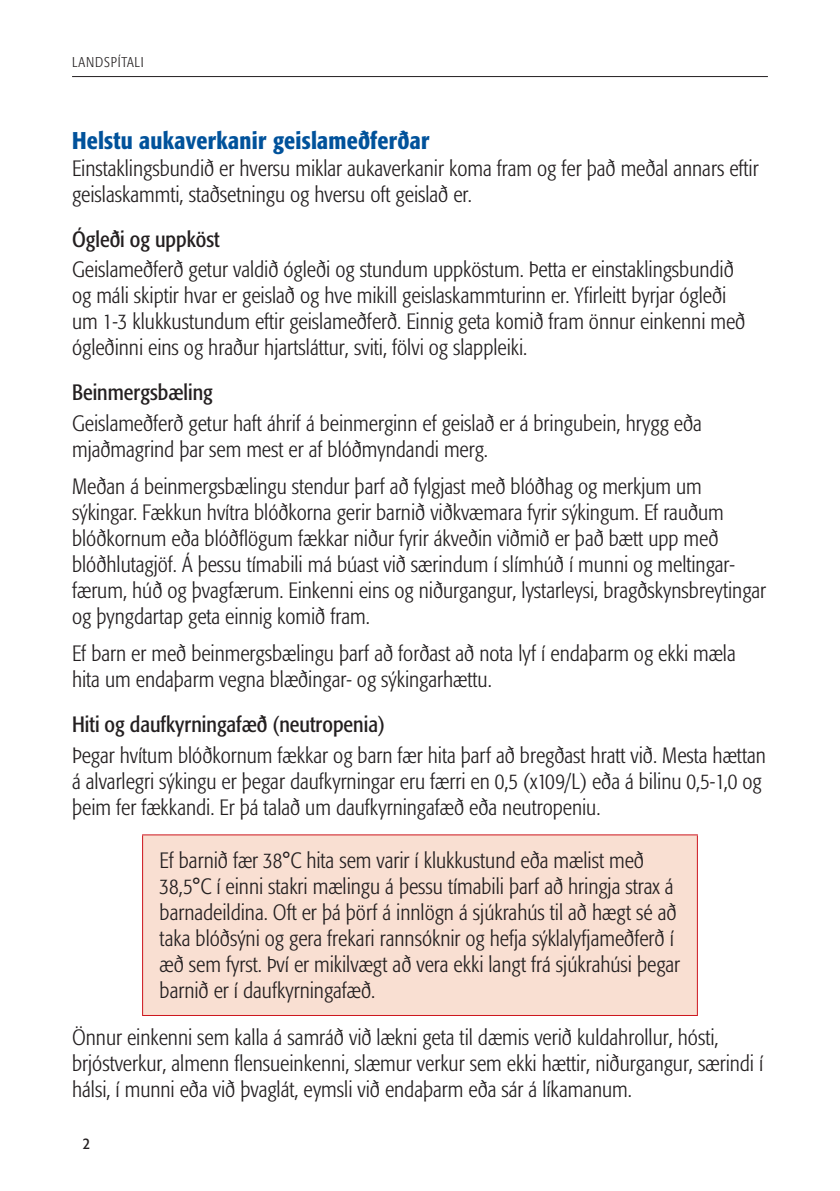
<style>
.page{position:relative;width:840px;height:1191px;background:#fff}
.page>*{position:absolute;margin:0;border:0;box-sizing:border-box;transform-origin:0 0}
.Millifyrirsögn_blá_1{font:500 condensed 24px "Formata";letter-spacing:.01em;color:#01529b}
.Meginmál_formata_lig{font:300 condensed 22px/26px "Formata";color:#231f20}
.Milli_millifyrirsagn{font:condensed 22px "Formata";color:#231f20}
.t1{font:condensed 16px "Formata";color:#231f20}
.t2{font:300 condensed 14px "Formata";letter-spacing:.05em;color:#231f20}
</style>
<div class="page">
<hr style="left:72px;top:76px;width:695px;height:1px;background:#231f20">
<div style="left:142px;top:835px;width:555px;height:180px;background:#f9dfd2"></div>
<hr style="left:142px;top:834px;width:555px;height:1px;background:#cd151d">
<hr style="left:142px;top:835px;width:1px;height:180px;background:#cd151d">
<hr style="left:696px;top:835px;width:1px;height:180px;background:#cd151d">
<hr style="left:142px;top:1015px;width:555px;height:1px;background:#cd151d">
<p class="t2" style="left:72px;top:54px;width:73px">LANDSPÍTALI</p>
<p class="Millifyrirsögn_blá_1" style="left:72px;top:126px;width:359px">Helstu aukaverkanir geislameðferðar</p>
<p class="Meginmál_formata_lig" style="left:72px;top:155px;width:687px">Einstaklingsbundið er hversu miklar aukaverkanir koma fram og fer það meðal annars eftir geislaskammti, staðsetningu og hversu oft geislað er.</p>
<p class="Milli_millifyrirsagn" style="left:72px;top:226px;width:149px">Ógleði og uppköst</p>
<p class="Meginmál_formata_lig" style="left:72px;top:257px;width:674px">Geislameðferð getur valdið ógleði og stundum uppköstum. Þetta er einstaklingsbundið og máli skiptir hvar er geislað og hve mikill geislaskammturinn er. Yfirleitt byrjar ógleði um 1-3 klukkustundum eftir geislameðferð. Einnig geta komið fram önnur einkenni með ógleðinni eins og hraður hjartsláttur, sviti, fölvi og slappleiki.</p>
<p class="Milli_millifyrirsagn" style="left:72px;top:379px;width:142px">Beinmergsbæling</p>
<p class="Meginmál_formata_lig" style="left:72px;top:410px;width:631px">Geislameðferð getur haft áhrif á beinmerginn ef geislað er á bringubein, hrygg eða mjaðmagrind þar sem mest er af blóðmyndandi merg.</p>
<p class="Meginmál_formata_lig" style="left:72px;top:473px;width:695px">Meðan á beinmergsbælingu stendur þarf að fylgjast með blóðhag og merkjum um sýkingar. Fækkun hvítra blóðkorna gerir barnið viðkvæmara fyrir sýkingum. Ef rauðum blóðkornum eða blóðflögum fækkar niður fyrir ákveðin viðmið er það bætt upp með blóðhlutagjöf. Á þessu tímabili má búast við særindum í slímhúð í munni og meltingar&shy;færum, húð og þvagfærum. Einkenni eins og niðurgangur, lystarleysi, bragðskynsbreytingar og þyngdartap geta einnig komið fram.</p>
<p class="Meginmál_formata_lig" style="left:72px;top:641px;width:665px">Ef barn er með beinmergsbælingu þarf að forðast að nota lyf í endaþarm og ekki mæla hita um endaþarm vegna blæðingar- og sýkingarhættu.</p>
<p class="Milli_millifyrirsagn" style="left:72px;top:712px;width:314px">Hiti og daufkyrningafæð (neutropenia)</p>
<p class="Meginmál_formata_lig" style="left:72px;top:742px;width:695px">Þegar hvítum blóðkornum fækkar og barn fær hita þarf að bregðast hratt við. Mesta hættan á alvarlegri sýkingu er þegar daufkyrningar eru færri en 0,5 (x109/L) eða á bilinu 0,5-1,0 og þeim fer fækkandi. Er þá talað um daufkyrningafæð eða neutropeniu.</p>
<p class="Meginmál_formata_lig" style="left:159px;top:848px;width:522px">Ef barnið fær 38°C hita sem varir í klukkustund eða mælist með 38,5°C í einni stakri mælingu á þessu tímabili þarf að hringja strax á barnadeildina. Oft er þá þörf á innlögn á sjúkrahús til að hægt sé að taka blóðsýni og gera frekari rannsóknir og hefja sýklalyfjameðferð í æð sem fyrst. Því er mikilvægt að vera ekki langt frá sjúkrahúsi þegar barnið er í daufkyrningafæð.</p>
<p class="Meginmál_formata_lig" style="left:72px;top:1025px;width:692px">Önnur einkenni sem kalla á samráð við lækni geta til dæmis verið kuldahrollur, hósti, brjóstverkur, almenn flensueinkenni, slæmur verkur sem ekki hættir, niðurgangur, særindi í hálsi, í munni eða við þvaglát, eymsli við endaþarm eða sár á líkamanum.</p>
<p class="t1" style="left:83px;top:1133px;width:9px">2</p>
</div>
